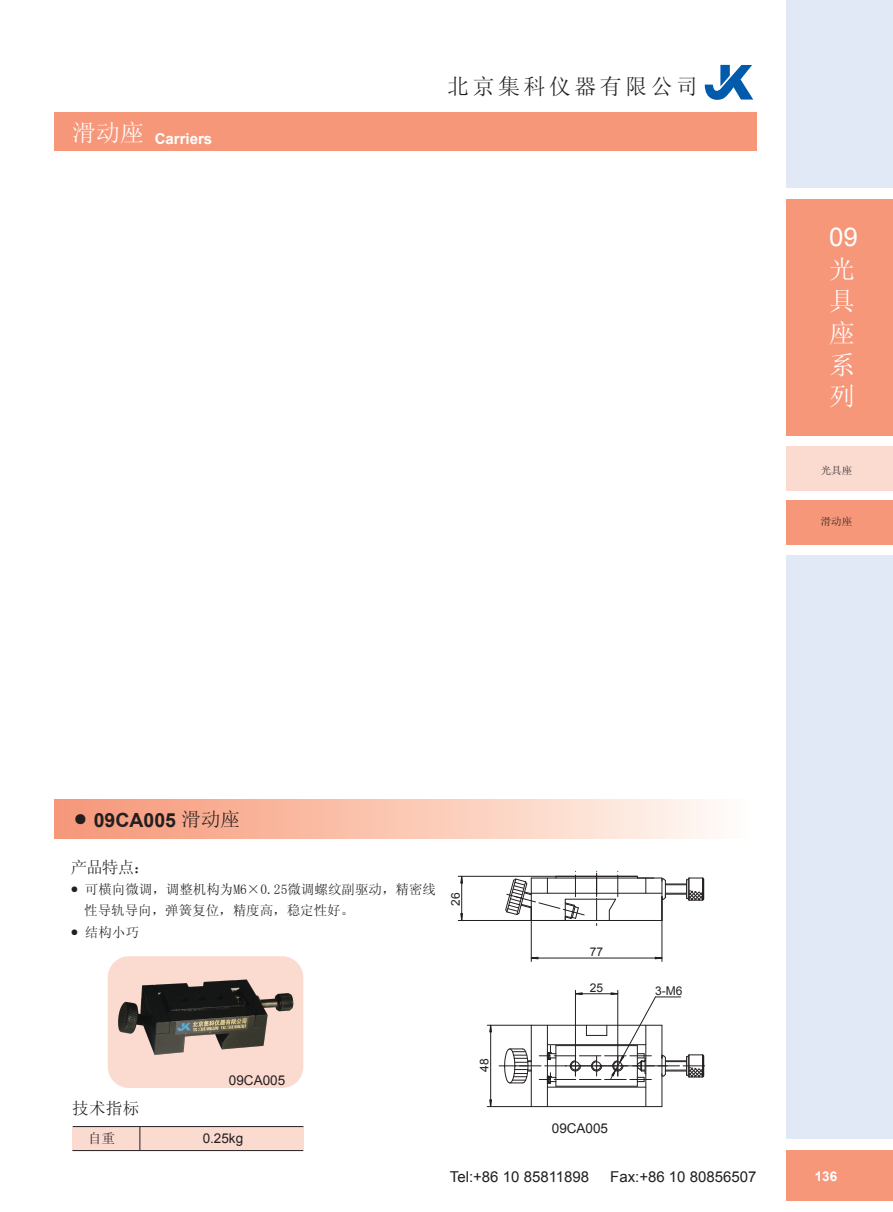
<style>
.page{position:relative;width:893px;height:1212px;background:#fff}
.page>*{position:absolute;margin:0;border:0;box-sizing:border-box;transform-origin:0 0}
.t1{font:25.8px/32px "H Yb 1 gj";color:#fff;text-align:justify}
.t2{font:25.8px "Arial";color:#fff}
.t3{font:24px "FZDHTJW GB1 0";color:#fff}
.t4{font:21.9px "H Yb 1 gj";letter-spacing:.16em;color:#231f20}
.t5{font:700 19.5px "Arial";color:#231f20}
.t6{font:16.5px "H Yb 1 gj";letter-spacing:-.015em;color:#231f20}
.t7{font:15px "Arial";color:#231f20}
.t8{font:700 15px "Arial";color:#fff}
.t9{font:13.5px/21.3px "H Yb 1 gj";color:#231f20}
.t10{font:13.5px "Arial";color:#231f20}
.t11{font:700 13.5px "Arial";color:#fff}
.t12{font:12px "Arial";color:#231f20}
.t13{font:10.5px "H Ye 3 gj";color:#231f20}
.s1{font-family:"H Yb 1 gj";font-weight:400}
</style>
<div class="page">
<div style="left:787px;top:555px;width:106px;height:657px;background:#e1e9f6"></div>
<div style="left:787px;top:0;width:106px;height:192px;background:#e1e9f6"></div>
<div style="left:787px;top:1149px;width:106px;height:53px;background:#f6977a"></div>
<div style="left:787px;top:1139px;width:106px;height:10px;background:#fff"></div>
<div style="left:787px;top:1202px;width:106px;height:10px;background:#fff"></div>
<div style="left:787px;top:446px;width:106px;height:44px;background:#fbdad0"></div>
<div style="left:787px;top:500px;width:106px;height:44px;background:#f6977a"></div>
<div style="left:787px;top:197px;width:106px;height:239px;background:#f6977a"></div>
<div style="left:787px;top:189px;width:106px;height:10px;background:#fff"></div>
<div style="left:108px;top:956px;width:195px;height:132px;background:#fbdad0;border-radius:21px"></div>
<div style="left:54px;top:112px;width:702px;height:39px;background:#f6977a"></div>
<div style="left:54px;top:799px;width:702px;height:39px;background:linear-gradient(to right,#f69574,#fffdf8)"></div>
<svg style="left:705px;top:65px;width:48px;height:35px"></svg>
<hr style="left:565px;top:899px;width:51px;height:1px;background:#231f20">
<hr style="left:609px;top:920px;width:53px;height:1px;background:#231f20">
<svg style="left:596px;top:871px;width:1px;height:54px"></svg>
<svg style="left:609px;top:871px;width:9px;height:49px"></svg>
<hr style="left:531px;top:1106px;width:131px;height:1px;background:#231f20">
<hr style="left:547px;top:1087px;width:99px;height:1px;background:#231f20">
<hr style="left:556px;top:1086px;width:81px;height:1px;background:#231f20">
<hr style="left:556px;top:1045px;width:1px;height:41px;background:#231f20">
<hr style="left:637px;top:1045px;width:1px;height:41px;background:#231f20">
<hr style="left:531px;top:1025px;width:1px;height:81px;background:#231f20">
<hr style="left:547px;top:1025px;width:1px;height:81px;background:#231f20">
<hr style="left:646px;top:1025px;width:1px;height:81px;background:#231f20">
<hr style="left:662px;top:1025px;width:1px;height:81px;background:#231f20">
<hr style="left:490px;top:1025px;width:1px;height:81px;background:#231f20">
<svg style="left:489px;top:1024px;width:3px;height:8px"></svg>
<svg style="left:489px;top:1099px;width:3px;height:9px"></svg>
<hr style="left:487px;top:1025px;width:44px;height:1px;background:#231f20">
<hr style="left:487px;top:1106px;width:44px;height:1px;background:#231f20">
<hr style="left:531px;top:878px;width:123px;height:1px;background:#231f20">
<hr style="left:531px;top:893px;width:131px;height:1px;background:#231f20">
<svg style="left:505px;top:871px;width:80px;height:49px"></svg>
<svg style="left:637px;top:876px;width:67px;height:44px"></svg>
<hr style="left:461px;top:876px;width:1px;height:44px;background:#231f20">
<svg style="left:460px;top:875px;width:3px;height:8px"></svg>
<svg style="left:460px;top:913px;width:3px;height:7px"></svg>
<hr style="left:458px;top:876px;width:179px;height:1px;background:#231f20">
<hr style="left:458px;top:920px;width:151px;height:1px;background:#231f20">
<hr style="left:575px;top:990px;width:1px;height:86px;background:#231f20">
<hr style="left:617px;top:990px;width:1px;height:86px;background:#231f20">
<hr style="left:531px;top:958px;width:131px;height:1px;background:#231f20">
<hr style="left:662px;top:897px;width:1px;height:64px;background:#231f20">
<hr style="left:531px;top:907px;width:1px;height:54px;background:#231f20">
<svg style="left:499px;top:992px;width:206px;height:92px"></svg>
<img style="left:118px;top:979px;width:176px;height:76px">
<div style="left:72px;top:1127px;width:231px;height:23px;background:#fbdad0"></div>
<hr style="left:73px;top:1126px;width:230px;height:1px;background:#231f20">
<hr style="left:72px;top:1150px;width:231px;height:1px;background:#231f20">
<svg style="left:140px;top:1126px;width:1px;height:24px"></svg>
<h2 class="t3" style="left:72px;top:121px;width:73px">滑动座</h2>
<p class="t8" style="left:155px;top:129px;width:59px">Carriers</p>
<h3 class="t4" style="left:447px;top:75px;width:252px">北京集科仪器有限公司</h3>
<h1 class="t2" style="left:829px;top:220px;width:30px">09</h1>
<h1 class="t1" style="left:829px;top:253px;width:27px">光具座系列</h1>
<p class="t13" style="left:821px;top:465px;width:33px">光具座</p>
<p class="t13" style="left:821px;top:516px;width:33px">滑动座</p>
<h3 class="t5" style="left:74px;top:808px;width:168px"><sup>●</sup> 09CA005 <span class="s1">滑动座</span></h3>
<p class="t6" style="left:71px;top:859px;width:81px">产品特点：</p>
<p class="t9" style="left:84px;top:879px;width:353px;text-indent:-13px"><sup>●</sup> 可横向微调，调整机构为M6×0.25微调螺纹副驱动，精密线性导轨导向，弹簧复位，精度高，稳定性好。</p>
<p class="t9" style="left:71px;top:921px;width:70px"><sup>●</sup> 结构小巧</p>
<p class="t12" style="left:448px;top:906px;width:15px;rotate:-90deg">26</p>
<p class="t12" style="left:590px;top:944px;width:15px">77</p>
<p class="t12" style="left:590px;top:980px;width:15px">25</p>
<p class="t12" style="left:655px;top:983px;width:29px">3-M6</p>
<p class="t6" style="left:72px;top:1099px;width:68px">技术指标</p>
<p class="t10" style="left:229px;top:1071px;width:58px">09CA005</p>
<p class="t9" style="left:88px;top:1128px;width:28px">自重</p>
<p class="t10" style="left:203px;top:1130px;width:42px">0.25kg</p>
<p class="t12" style="left:477px;top:1072px;width:15px;rotate:-90deg">48</p>
<p class="t10" style="left:552px;top:1120px;width:58px">09CA005</p>
<p class="t7" style="left:450px;top:1167px;width:141px">Tel:+86 10 85811898</p>
<p class="t7" style="left:610px;top:1167px;width:148px">Fax:+86 10 80856507</p>
<p class="t11" style="left:815px;top:1167px;width:24px">136</p>
</div>
